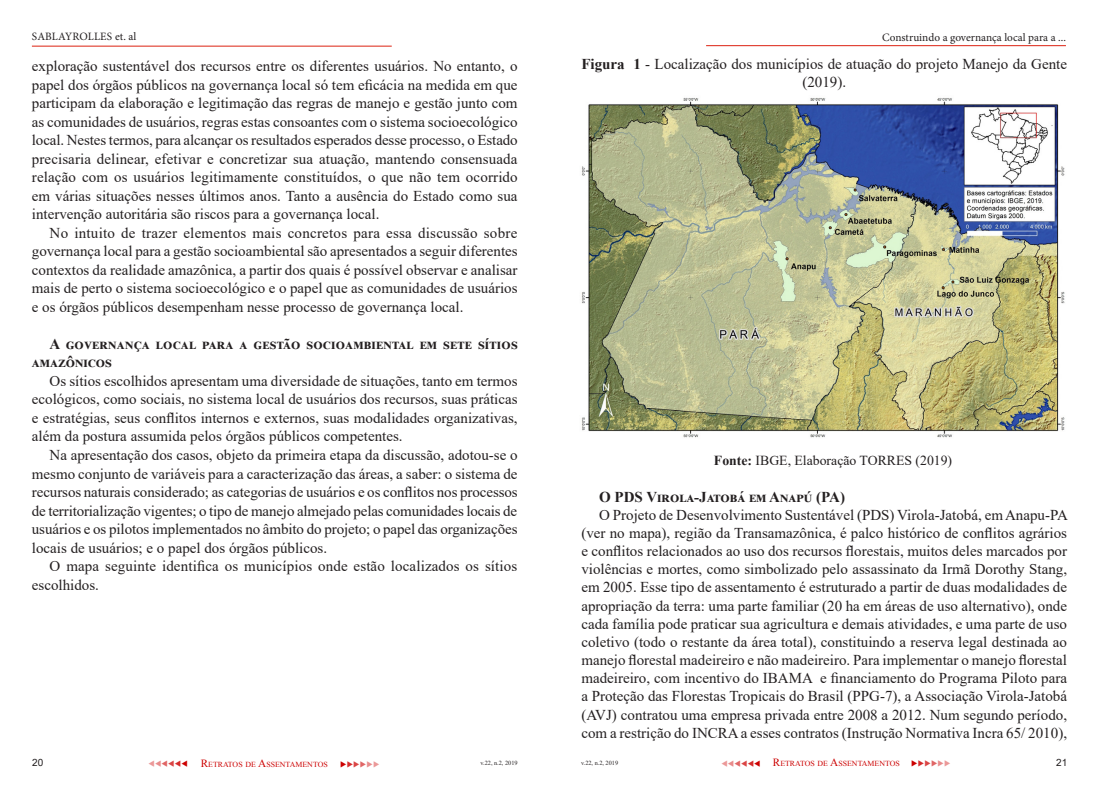
<style>
.page{position:relative;width:1099px;height:798px;background:#fff}
.page>*{position:absolute;margin:0;border:0;box-sizing:border-box;transform-origin:0 0}
.Thaty_Corpo_do_Texto{font:15px/18.5px "Times New Roman";color:#231f20;text-align:justify}
.Thaty_Corpo_do_Texto-2{font:700 15px/18.5px "Times New Roman";letter-spacing:.035em;color:#231f20}
.Thaty_Corpo_do_Texto-3{font:700 15px "Times New Roman";color:#231f20}
.Thaty_Corpo_do_Texto-4{font:13.75px "Times New Roman";color:#231f20}
.t1{font:11.25px "Minion Pro";color:#231f20}
.t2{font:10px "Arial";color:#231f20}
.t3{font:7.88px "Mongolian Baiti";color:#c00}
.t4{font:7.5px "Wingdings 3";color:#c00}
.t5{font:6.25px "Times New Roman";color:#231f20}
.s1{font-weight:700}
.s2{font-size:11.25px}
.s3{color:#d52b2b}
.s4{color:#da4545}
.s5{color:#e06666}
.s6{color:#e88c8c}
.s7{color:#eb9999}
</style>
<div class="page">
<hr style="left:32px;top:46px;width:360px;height:1px;background:#dc2111">
<hr style="left:706px;top:45px;width:359px;height:1px;background:#dc2111">
<img style="left:581px;top:98px;width:484px;height:340px">
<p class="t1" style="left:32px;top:29px;width:106px">SABLAYROLLES et. al</p>
<p class="t1" style="left:882px;top:30px;width:185px">Construindo a governança local para a ...</p>
<p class="Thaty_Corpo_do_Texto" style="left:32px;top:56px;width:487px">exploração sustentável dos recursos entre os diferentes usuários. No entanto, o papel dos órgãos públicos na governança local só tem eficácia na medida em que participam da elaboração e legitimação das regras de manejo e gestão junto com as comunidades de usuários, regras estas consoantes com o sistema socioecológico local. Nestes termos, para alcançar os resultados esperados desse processo, o Estado precisaria delinear, efetivar e concretizar sua atuação, mantendo consensuada relação com os usuários legitimamente constituídos, o que não tem ocorrido em várias situações nesses últimos anos. Tanto a ausência do Estado como sua intervenção autoritária são riscos para a governança local.</p>
<p class="Thaty_Corpo_do_Texto" style="left:32px;top:223px;width:487px;text-indent:18px">No intuito de trazer elementos mais concretos para essa discussão sobre governança local para a gestão socioambiental são apresentados a seguir diferentes contextos da realidade amazônica, a partir dos quais é possível observar e analisar mais de perto o sistema socioecológico e o papel que as comunidades de usuários e os órgãos públicos desempenham nesse processo de governança local.</p>
<p class="Thaty_Corpo_do_Texto-2" style="left:32px;top:334px;width:487px;text-indent:18px">A governança local para a gestão socioambiental em sete sítios amazônicos</p>
<p class="Thaty_Corpo_do_Texto" style="left:32px;top:371px;width:487px;text-indent:18px">Os sítios escolhidos apresentam uma diversidade de situações, tanto em termos ecológicos, como sociais, no sistema local de usuários dos recursos, suas práticas e estratégias, seus conflitos internos e externos, suas modalidades organizativas, além da postura assumida pelos órgãos públicos competentes.</p>
<p class="Thaty_Corpo_do_Texto" style="left:32px;top:445px;width:487px;text-indent:18px">Na apresentação dos casos, objeto da primeira etapa da discussão, adotou-se o mesmo conjunto de variáveis para a caracterização das áreas, a saber: o sistema de recursos naturais considerado; as categorias de usuários e os conflitos nos processos de territorialização vigentes; o tipo de manejo almejado pelas comunidades locais de usuários e os pilotos implementados no âmbito do projeto; o papel das organizações locais de usuários; e o papel dos órgãos públicos.</p>
<p class="Thaty_Corpo_do_Texto" style="left:32px;top:556px;width:487px;text-indent:18px">O mapa seguinte identifica os municípios onde estão localizados os sítios escolhidos.</p>
<p class="Thaty_Corpo_do_Texto" style="left:581px;top:54px;width:487px;line-height:18.1px;text-align:center"><span class="s1">Figura 1</span> - Localização dos municípios de atuação do projeto Manejo da Gente (2019).</p>
<p class="Thaty_Corpo_do_Texto-4" style="left:714px;top:451px;width:240px"><span class="s1">Fonte:</span> IBGE, Elaboração TORRES (2019)</p>
<p class="Thaty_Corpo_do_Texto-3" style="left:599px;top:485px;width:247px">O PDS Virola-Jatobá em Anapú (PA)</p>
<p class="Thaty_Corpo_do_Texto" style="left:581px;top:505px;width:488px;line-height:18.1px;text-indent:18px">O Projeto de Desenvolvimento Sustentável (PDS) Virola-Jatobá, em Anapu-PA (ver no mapa), região da Transamazônica, é palco histórico de conflitos agrários e conflitos relacionados ao uso dos recursos florestais, muitos deles marcados por violências e mortes, como simbolizado pelo assassinato da Irmã Dorothy Stang, em 2005. Esse tipo de assentamento é estruturado a partir de duas modalidades de apropriação da terra: uma parte familiar (20 ha em áreas de uso alternativo), onde cada família pode praticar sua agricultura e demais atividades, e uma parte de uso coletivo (todo o restante da área total), constituindo a reserva legal destinada ao manejo florestal madeireiro e não madeireiro. Para implementar o manejo florestal madeireiro, com incentivo do IBAMA e financiamento do Programa Piloto para a Proteção das Florestas Tropicais do Brasil (PPG-7), a Associação Virola-Jatobá (AVJ) contratou uma empresa privada entre 2008 a 2012. Num segundo período, com a restrição do INCRA a esses contratos (Instrução Normativa Incra 65/ 2010),</p>
<p class="t2" style="left:32px;top:755px;width:13px">20</p>
<p class="t3" style="left:201px;top:759px;width:128px"><span class="s2">R</span>ETRATOS DE <span class="s2">A</span>SSENTAMENTOS</p>
<p class="t4" style="left:340px;top:759px;width:41px">◆<span class="s3">◆</span><span class="s4">◆</span><span class="s5">◆</span><span class="s6">◆</span><span class="s7">◆</span></p>
<p class="t5" style="left:480px;top:757px;width:39px">v.22, n.2, 2019</p>
<p class="t5" style="left:581px;top:758px;width:39px">v.22, n.2, 2019</p>
<p class="t2" style="left:1056px;top:755px;width:13px">21</p>
<p class="t4" style="left:188px;top:767px;width:41px;rotate:-180deg">◆<span class="s3">◆</span><span class="s4">◆</span><span class="s5">◆</span><span class="s6">◆</span><span class="s7">◆</span></p>
<p class="t3" style="left:772px;top:759px;width:128px"><span class="s2">R</span>ETRATOS DE <span class="s2">A</span>SSENTAMENTOS</p>
<p class="t4" style="left:911px;top:758px;width:41px">◆<span class="s3">◆</span><span class="s4">◆</span><span class="s5">◆</span><span class="s6">◆</span><span class="s7">◆</span></p>
<p class="t4" style="left:760px;top:767px;width:41px;rotate:-180deg">◆<span class="s3">◆</span><span class="s4">◆</span><span class="s5">◆</span><span class="s6">◆</span><span class="s7">◆</span></p>
</div>
